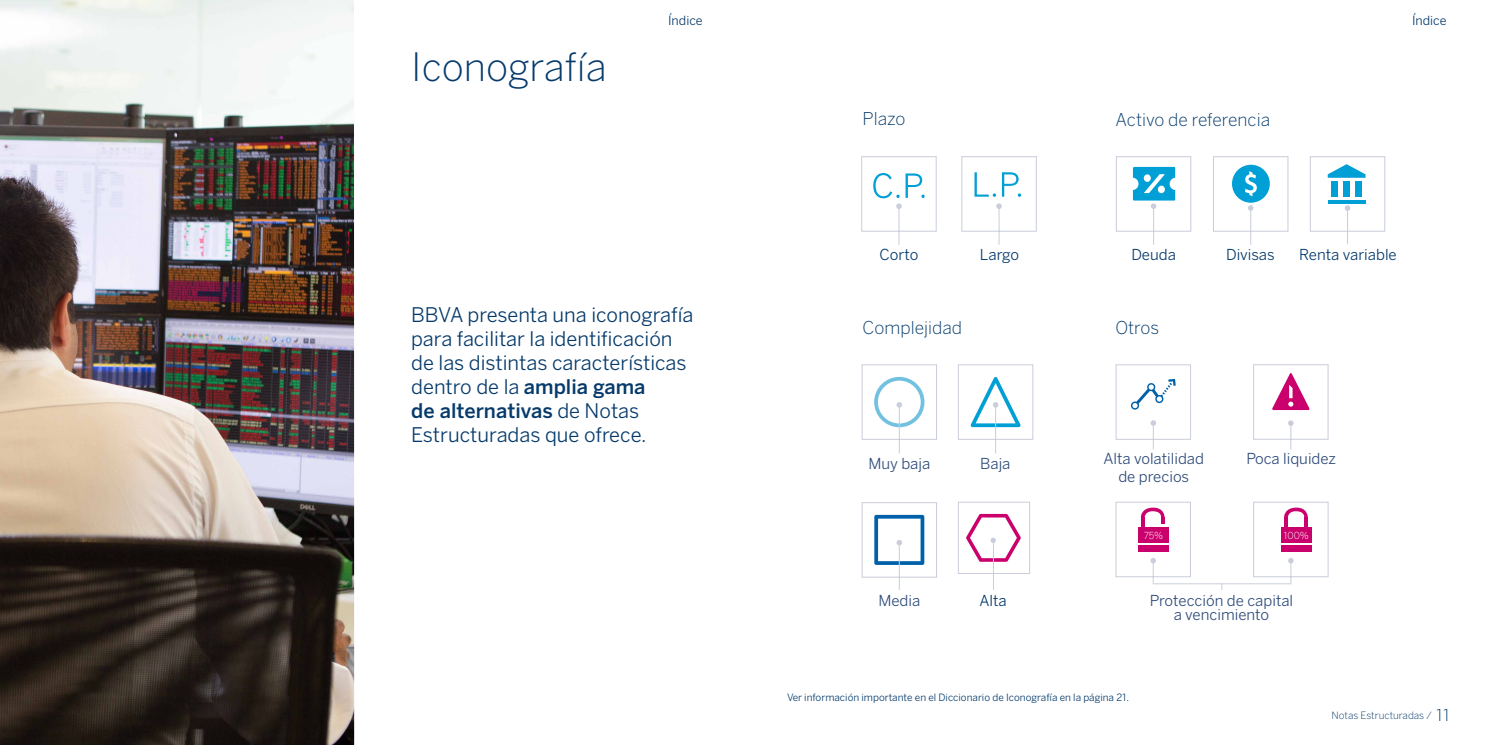
<style>
.page{position:relative;width:1489px;height:745px;background:#fff}
.page>*{position:absolute;margin:0;border:0;box-sizing:border-box;transform-origin:0 0}
.t1{font:300 38.75px "Benton Sans BBVA";color:#053a6b}
.t2{font:20px/24px "Benton Sans BBVA";color:#053a6b}
.t3{font:300 17.5px "Benton Sans BBVA";color:#053a6b}
.t4{font:15px/13.8px "Benton Sans BBVA";color:#304c7a;text-align:center}
.t5{font:15px "Benton Sans BBVA";color:#053a6b}
.t6{font:12.5px "Benton Sans BBVA";color:#053a6b}
.t7{font:10px "Benton Sans BBVA";color:#053a6b}
.t8{font:300 10px "Benton Sans BBVA";color:#053a6b}
.t9{font:300 9.62px "Benton Sans BBVA";color:#fff}
.s1{font-weight:500}
.s2{font-size:16.25px}
</style>
<div class="page">
<svg style="left:1115px;top:501px;width:76px;height:82px"></svg>
<svg style="left:1253px;top:501px;width:75px;height:83px"></svg>
<hr style="left:1152px;top:583px;width:138px;height:1px;background:#cacddb">
<svg style="left:1253px;top:364px;width:75px;height:86px"></svg>
<svg style="left:958px;top:501px;width:72px;height:89px"></svg>
<svg style="left:861px;top:364px;width:76px;height:90px"></svg>
<svg style="left:958px;top:364px;width:75px;height:90px"></svg>
<svg style="left:861px;top:156px;width:75px;height:89px"></svg>
<svg style="left:961px;top:156px;width:75px;height:89px"></svg>
<svg style="left:1309px;top:156px;width:76px;height:88px"></svg>
<svg style="left:1115px;top:364px;width:76px;height:86px"></svg>
<svg style="left:861px;top:502px;width:76px;height:88px"></svg>
<svg style="left:1116px;top:156px;width:75px;height:89px"></svg>
<svg style="left:1213px;top:156px;width:75px;height:89px"></svg>
<img style="left:0;top:0;width:354px;height:744px">
<h1 class="t1" style="left:411px;top:44px;width:197px">Iconografía</h1>
<p class="t6" style="left:668px;top:13px;width:36px">Índice</p>
<p class="t6" style="left:1411px;top:13px;width:36px">Índice</p>
<p class="t3" style="left:862px;top:109px;width:44px">Plazo</p>
<p class="t5" style="left:879px;top:245px;width:40px">Corto</p>
<p class="t3" style="left:1115px;top:109px;width:156px">Activo de referencia</p>
<p class="t5" style="left:979px;top:245px;width:41px">Largo</p>
<p class="t5" style="left:1299px;top:245px;width:99px">Renta variable</p>
<p class="t5" style="left:1131px;top:245px;width:46px">Deuda</p>
<p class="t5" style="left:1225px;top:245px;width:50px">Divisas</p>
<p class="t2" style="left:411px;top:303px;width:284px">BBVA presenta una iconografía para facilitar la identificación de las distintas características dentro de la <span class="s1">amplia gama<br>de alternativas</span> de Notas<br>Estructuradas que ofrece.</p>
<p class="t3" style="left:862px;top:317px;width:101px">Complejidad</p>
<p class="t3" style="left:1115px;top:317px;width:45px">Otros</p>
<p class="t4" style="left:868px;top:456px;width:63px">Muy baja</p>
<p class="t4" style="left:980px;top:456px;width:32px">Baja</p>
<p class="t4" style="left:1103px;top:449px;width:102px;line-height:18px">Alta volatilidad de precios</p>
<p class="t4" style="left:1246px;top:451px;width:91px">Poca liquidez</p>
<p class="t4" style="left:878px;top:593px;width:43px">Media</p>
<p class="t5" style="left:979px;top:590px;width:29px">Alta</p>
<p class="t9" style="left:1143px;top:529px;width:21px">75%</p>
<p class="t9" style="left:1283px;top:529px;width:27px">100%</p>
<p class="t4" style="left:1149px;top:593px;width:145px">Protección de capital a vencimiento</p>
<p class="t7" style="left:787px;top:690px;width:344px">Ver información importante en el Diccionario de Iconografía en la página 21.</p>
<p class="t8" style="left:1331px;top:709px;width:120px">Notas Estructuradas / <span class="s2">11</span></p>
</div>
